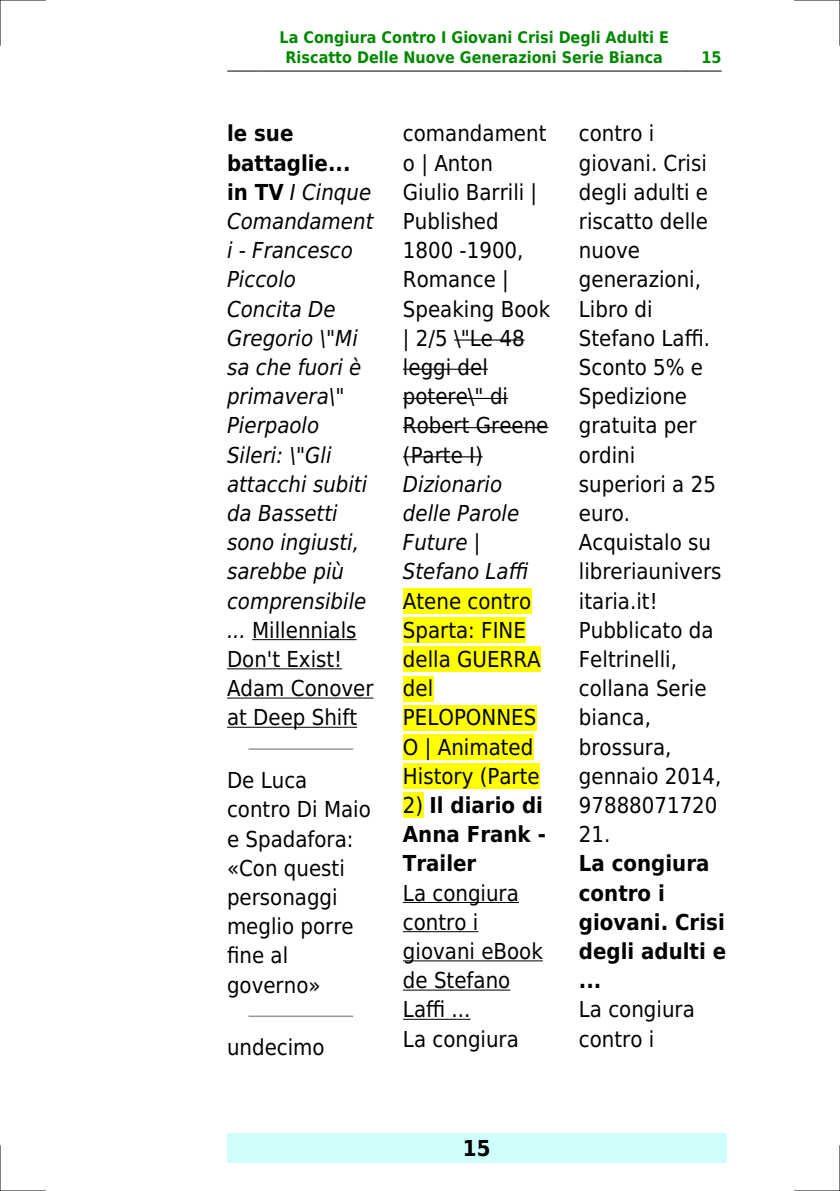
<style>
.page{position:relative;width:840px;height:1191px;background:#fff}
.page>*{position:absolute;margin:0;border:0;box-sizing:border-box;transform-origin:0 0}
.t1{font:22px/29.2px "DejaVu Sans Condensed";color:#000}
.t2{font:italic 22px/29.2px "DejaVu Sans Condensed";color:#000}
.t3{font:700 22px/29.2px "DejaVu Sans Condensed";color:#000}
.t4{font:700 16px/19.2px "DejaVu Sans Condensed";color:#080;text-align:center}
.s1{font-weight:700;font-style:normal}
.s2{font-style:normal}
.s3{font-weight:400}
</style>
<div class="page">
<hr style="left:227px;top:71px;width:34px;height:1px;background:#000">
<hr style="left:262px;top:71px;width:423px;height:1px;background:#000">
<hr style="left:686px;top:71px;width:34px;height:1px;background:#000">
<div style="left:227px;top:1133px;width:499px;height:29px;background:#cffffc"></div>
<hr style="left:252px;top:639px;width:104px;height:1px;background:#000">
<hr style="left:227px;top:668px;width:115px;height:1px;background:#000">
<hr style="left:227px;top:697px;width:146px;height:1px;background:#000">
<hr style="left:227px;top:727px;width:130px;height:1px;background:#000">
<hr style="left:249px;top:748px;width:103px;height:2px;background:#999">
<hr style="left:249px;top:1015px;width:103px;height:2px;background:#999">
<hr style="left:454px;top:339px;width:70px;height:1px;background:#000">
<hr style="left:403px;top:369px;width:84px;height:1px;background:#000">
<hr style="left:403px;top:398px;width:105px;height:1px;background:#000">
<hr style="left:403px;top:427px;width:145px;height:1px;background:#000">
<hr style="left:403px;top:456px;width:79px;height:1px;background:#000">
<div style="left:403px;top:588px;width:128px;height:26px;background:#ff0"></div>
<div style="left:403px;top:617px;width:122px;height:26px;background:#ff0"></div>
<div style="left:403px;top:646px;width:137px;height:26px;background:#ff0"></div>
<div style="left:403px;top:676px;width:30px;height:25px;background:#ff0"></div>
<div style="left:403px;top:705px;width:133px;height:25px;background:#ff0"></div>
<div style="left:403px;top:734px;width:130px;height:26px;background:#ff0"></div>
<div style="left:403px;top:763px;width:136px;height:26px;background:#ff0"></div>
<div style="left:403px;top:792px;width:20px;height:26px;background:#ff0"></div>
<hr style="left:403px;top:902px;width:115px;height:1px;background:#000">
<hr style="left:403px;top:931px;width:75px;height:1px;background:#000">
<hr style="left:403px;top:960px;width:139px;height:1px;background:#000">
<hr style="left:403px;top:989px;width:107px;height:1px;background:#000">
<hr style="left:403px;top:1018px;width:67px;height:1px;background:#000">
<hr style="left:0;top:0;width:45px;height:1px;background:#000">
<hr style="left:794px;top:0;width:45px;height:1px;background:#000">
<hr style="left:0;top:1190px;width:45px;height:1px;background:#000">
<hr style="left:794px;top:1190px;width:45px;height:1px;background:#000">
<hr style="left:0;top:0;width:1px;height:45px;background:#000">
<hr style="left:0;top:1145px;width:1px;height:46px;background:#000">
<hr style="left:839px;top:0;width:1px;height:45px;background:#000">
<hr style="left:839px;top:1145px;width:1px;height:46px;background:#000">
<p class="t4" style="left:279px;top:28px;width:391px">La Congiura Contro I Giovani Crisi Degli Adulti E<br>Riscatto Delle Nuove Generazioni Serie Bianca</p>
<p class="t4" style="left:701px;top:48px;width:22px">15</p>
<p class="t2" style="left:227px;top:119px;width:148px"><span class="s1">le sue battaglie... in TV</span> I Cinque<br>Comandament i - Francesco<br>Piccolo<br>Concita De<br>Gregorio \"Mi sa che fuori è primavera\"<br>Pierpaolo<br>Sileri: \"Gli attacchi subiti da Bassetti sono ingiusti, sarebbe più comprensibile ... <span class="s2">Millennials<br>Don't Exist!<br>Adam Conover at Deep Shift</span></p>
<p class="t1" style="left:227px;top:766px;width:145px">De Luca contro Di Maio e Spadafora: «Con questi personaggi meglio porre fine al governo»</p>
<p class="t1" style="left:227px;top:1033px;width:99px">undecimo</p>
<p class="t1" style="left:403px;top:119px;width:149px">comandament o | Anton<br>Giulio Barrili |<br>Published<br>1800 -1900,<br>Romance |<br>Speaking Book | 2/5 \"Le 48 leggi del potere\" di<br>Robert Greene (Parte I)</p>
<p class="t2" style="left:403px;top:469px;width:127px">Dizionario delle Parole<br>Future |<br>Stefano Laffi</p>
<p class="t1" style="left:403px;top:586px;width:139px">Atene contro<br>Sparta: FINE della GUERRA del<br>PELOPONNES<br>O | Animated<br>History (Parte</p>
<p class="t3" style="left:403px;top:790px;width:144px"><span class="s3">2)</span> Il diario di<br>Anna Frank -<br>Trailer</p>
<p class="t1" style="left:403px;top:878px;width:141px">La congiura contro i giovani eBook de Stefano<br>Laffi ...<br>La congiura</p>
<p class="t1" style="left:578px;top:119px;width:144px">contro i giovani. Crisi degli adulti e riscatto delle nuove generazioni,<br>Libro di<br>Stefano Laffi.<br>Sconto 5% e<br>Spedizione gratuita per ordini superiori a 25 euro.<br>Acquistalo su libreriaunivers itaria.it!<br>Pubblicato da<br>Feltrinelli, collana Serie bianca, brossura, gennaio 2014,<br>97888071720<br>21.</p>
<p class="t3" style="left:578px;top:849px;width:149px">La congiura contro i giovani. Crisi degli adulti e ...</p>
<p class="t1" style="left:578px;top:995px;width:117px">La congiura contro i</p>
<p class="t3" style="left:462px;top:1133px;width:29px">15</p>
</div>
